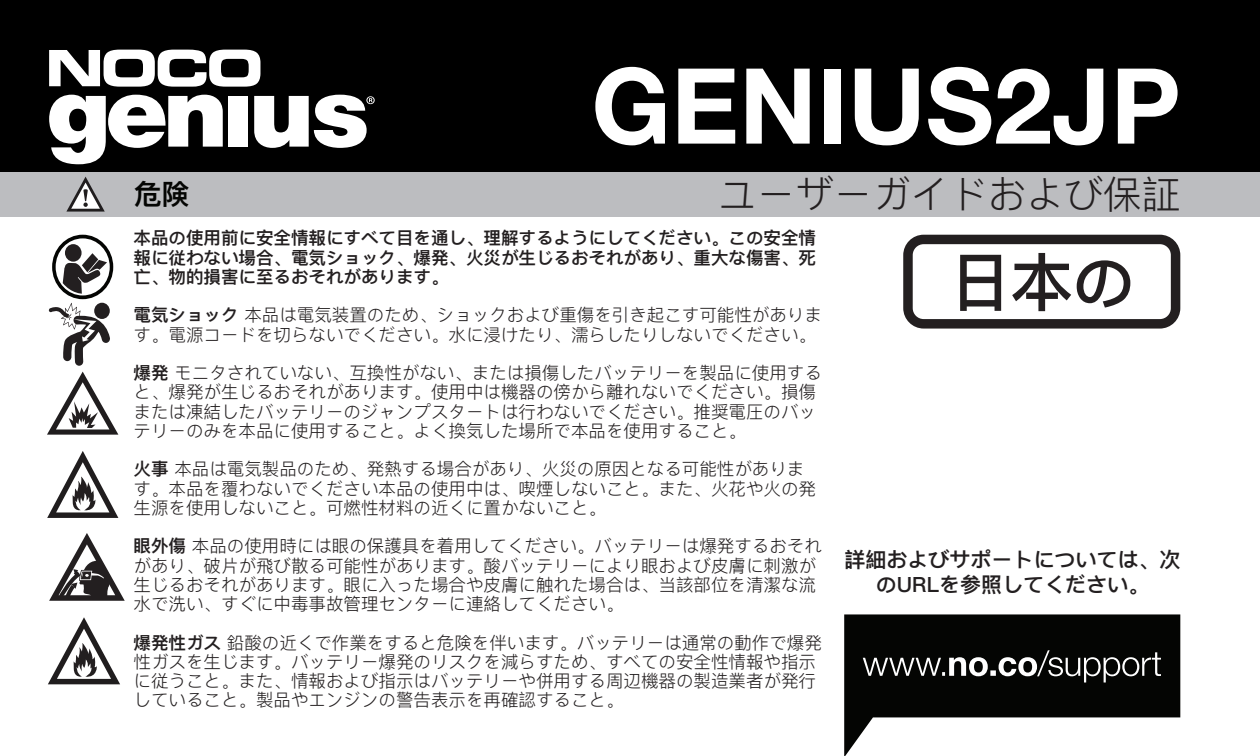
<style>
.page{position:relative;width:1260px;height:756px;background:#fff}
.page>*{position:absolute;margin:0;border:0;box-sizing:border-box;transform-origin:0 0}
.t1{font:700 105px "Helvetica Neue LT Std";color:#fff}
.t2{font:600 63px "Ping Fang SC";color:#231f20}
.t3{font:300 38.5px "Ping Fang SC";color:#231f20}
.t4{font:600 28px "Ping Fang SC";color:#040503}
.t5{font:600 21px/25.2px "Ping Fang SC";color:#231f20;text-align:center}
.t6{font:300 17.5px/19.2px "Ping Fang SC";color:#231f20}
.t7{font:600 17.5px/19.2px "Ping Fang SC";color:#231f20;text-align:justify}
.s1{font-weight:600}
</style>
<div class="page">
<div style="left:0;top:172px;width:1260px;height:44px;background:#bcbdc0"></div>
<div style="left:0;top:0;width:1260px;height:172px;background:#000"></div>
<svg style="left:52px;top:235px;width:61px;height:64px"></svg>
<div style="left:56px;top:238px;width:54px;height:57px;background:#fff;border-radius:50%"></div>
<div style="left:65px;top:244px;width:17px;height:18px;background:#231f20;border-radius:50%"></div>
<svg style="left:63px;top:253px;width:44px;height:41px"></svg>
<svg style="left:66px;top:177px;width:39px;height:35px"></svg>
<svg style="left:49px;top:303px;width:61px;height:63px"></svg>
<svg style="left:47px;top:372px;width:71px;height:63px"></svg>
<svg style="left:47px;top:451px;width:71px;height:67px"></svg>
<svg style="left:48px;top:617px;width:72px;height:67px"></svg>
<svg style="left:49px;top:533px;width:76px;height:68px"></svg>
<svg style="left:844px;top:614px;width:336px;height:142px;fill:#040503"></svg>
<svg style="left:863px;top:650px;width:298px;height:33px;background:#373836"></svg>
<svg style="left:49px;top:95px;width:174px;height:69px"></svg>
<div style="left:228px;top:96px;width:20px;height:51px;background:#fff"></div>
<svg style="left:49px;top:50px;width:211px;height:37px"></svg>
<svg style="left:254px;top:95px;width:121px;height:53px"></svg>
<svg style="left:903px;top:235px;width:277px;height:94px"></svg>
<p class="t1" style="left:591px;top:41px;width:591px">GENIUS2JP</p>
<p class="t4" style="left:134px;top:177px;width:57px">危険</p>
<p class="t3" style="left:718px;top:171px;width:464px">ユーザーガイドおよび保証</p>
<p class="t7" style="left:134px;top:228px;width:684px">本品の使用前に安全情報にすべて目を通し、理解するようにしてください。この安全情報に従わない場合、電気ショック、爆発、火災が生じるおそれがあり、重大な傷害、死亡、物的損害に至るおそれがあります。</p>
<p class="t6" style="left:134px;top:305px;width:690px"><span class="s1">電気ショック</span> 本品は電気装置のため、ショックおよび重傷を引き起こす可能性があります。電源コードを切らないでください。水に浸けたり、濡らしたりしないでください。</p>
<p class="t6" style="left:134px;top:363px;width:690px"><span class="s1">爆発</span> モニタされていない、互換性がない、または損傷したバッテリーを製品に使用すると、爆発が生じるおそれがあります。使用中は機器の傍から離れないでください。損傷または凍結したバッテリーのジャンプスタートは行わないでください。推奨電圧のバッテリーのみを本品に使用すること。よく換気した場所で本品を使用すること。</p>
<p class="t6" style="left:134px;top:459px;width:684px"><span class="s1">火事</span> 本品は電気製品のため、発熱する場合があり、火災の原因となる可能性があります。本品を覆わないでください本品の使用中は、喫煙しないこと。また、火花や火の発生源を使用しないこと。可燃性材料の近くに置かないこと。</p>
<p class="t6" style="left:134px;top:536px;width:690px"><span class="s1">眼外傷</span> 本品の使用時には眼の保護具を着用してください。バッテリーは爆発するおそれがあり、破片が飛び散る可能性があります。酸バッテリーにより眼および皮膚に刺激が生じるおそれがあります。眼に入った場合や皮膚に触れた場合は、当該部位を清潔な流水で洗い、すぐに中毒事故管理センターに連絡してください。</p>
<p class="t6" style="left:134px;top:633px;width:690px"><span class="s1">爆発性ガス</span> 鉛酸の近くで作業をすると危険を伴います。バッテリーは通常の動作で爆発性ガスを生じます。バッテリー爆発のリスクを減らすため、すべての安全性情報や指示に従うこと。また、情報および指示はバッテリーや併用する周辺機器の製造業者が発行していること。製品やエンジンの警告表示を再確認すること。</p>
<p class="t2" style="left:949px;top:243px;width:188px">日本の</p>
<p class="t5" style="left:845px;top:547px;width:337px">詳細およびサポートについては、次のURLを参照してください。</p>
</div>
